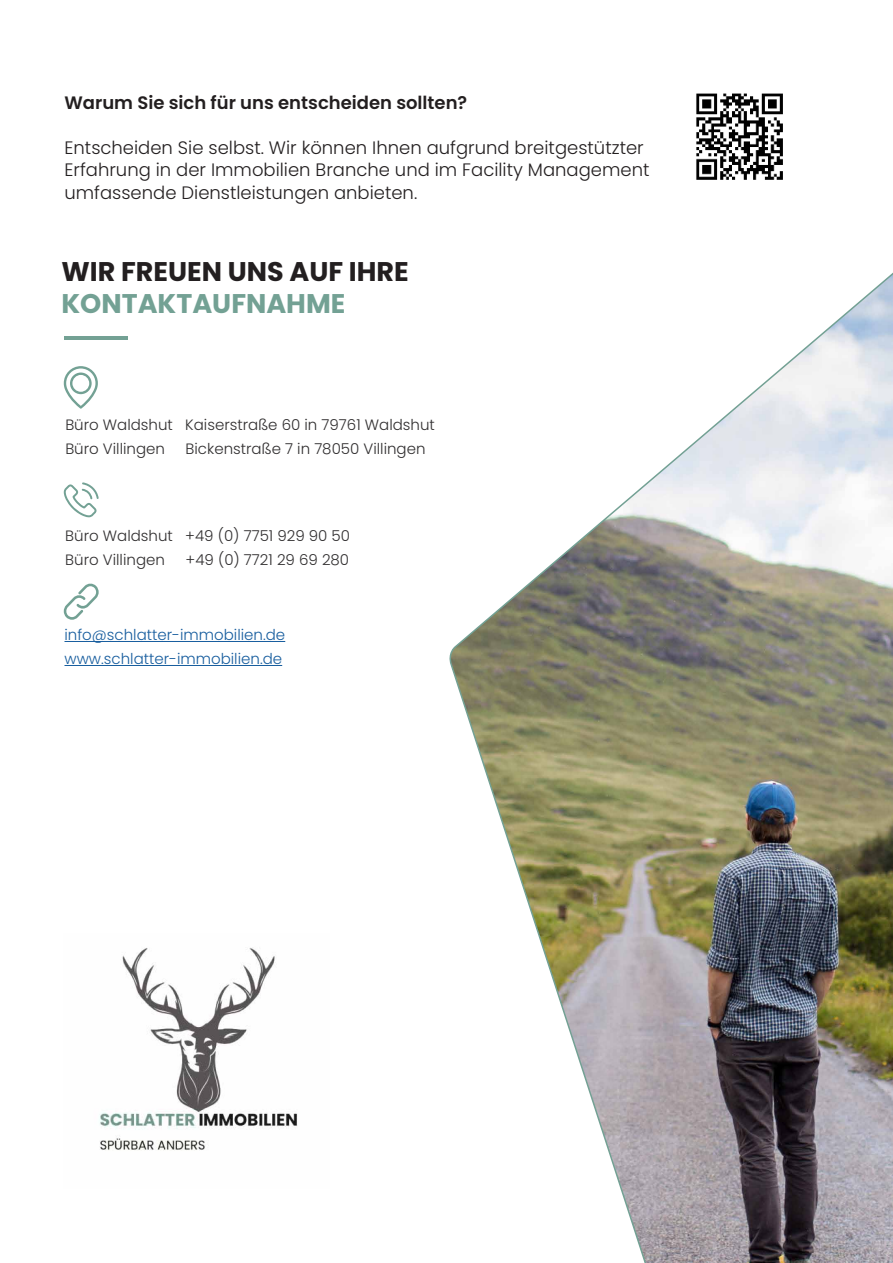
<style>
.page{position:relative;width:893px;height:1263px;background:#fff}
.page>*{position:absolute;margin:0;border:0;box-sizing:border-box;transform-origin:0 0}
.t1{font:700 27px/32.4px "Poppins";color:#231f20}
.t2{font:300 18px/22.5px "Poppins";color:#231f20}
.t3{font:600 18px "Poppins";color:#231f20}
.t4{font:300 15px "Poppins";color:#312f30}
.t5{font:300 15px "Poppins";color:#175d9e}
.s1{color:#73a194}
</style>
<div class="page">
<img style="left:449px;top:272px;width:444px;height:991px">
<hr style="left:64px;top:336px;width:64px;height:3px;background:#73a194">
<hr style="left:64px;top:641px;width:221px;height:1px;background:#175d9e">
<hr style="left:64px;top:665px;width:218px;height:1px;background:#175d9e">
<svg style="left:64px;top:482px;width:35px;height:35px"></svg>
<svg style="left:64px;top:366px;width:34px;height:43px"></svg>
<svg style="left:64px;top:583px;width:35px;height:37px"></svg>
<img style="left:696px;top:93px;width:87px;height:87px">
<img style="left:99px;top:948px;width:199px;height:203px">
<p class="t3" style="left:64px;top:92px;width:404px">Warum Sie sich für uns entscheiden sollten?</p>
<p class="t2" style="left:64px;top:136px;width:586px">Entscheiden Sie selbst. Wir können Ihnen aufgrund breitgestützter<br>Erfahrung in der Immobilien Branche und im Facility Management umfassende Dienstleistungen anbieten.</p>
<p class="t1" style="left:61px;top:255px;width:349px">WIR FREUEN UNS AUF IHRE<br><span class="s1">KONTAKTAUFNAHME</span></p>
<p class="t4" style="left:65px;top:416px;width:371px">Büro Waldshut Kaiserstraße 60 in 79761 Waldshut</p>
<p class="t4" style="left:65px;top:440px;width:101px">Büro Villingen</p>
<p class="t4" style="left:186px;top:440px;width:241px">Bickenstraße 7 in 78050 Villingen</p>
<p class="t4" style="left:65px;top:527px;width:286px">Büro Waldshut +49 (0) 7751 929 90 50</p>
<p class="t4" style="left:65px;top:551px;width:101px">Büro Villingen</p>
<p class="t4" style="left:186px;top:551px;width:165px">+49 (0) 7721 29 69 280</p>
<p class="t5" style="left:64px;top:626px;width:222px">info@schlatter-immobilien.de</p>
<p class="t5" style="left:64px;top:650px;width:219px">www.schlatter-immobilien.de</p>
</div>
